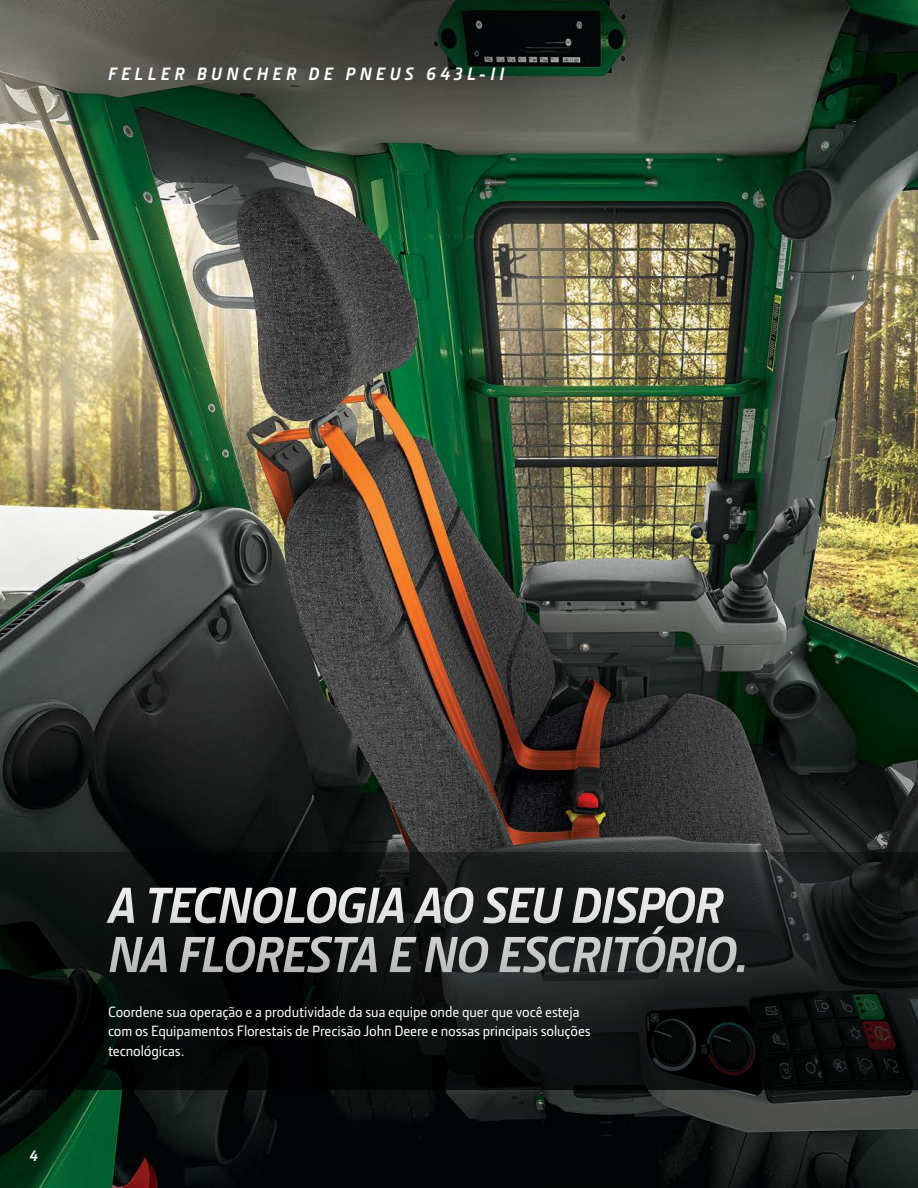
<style>
.page{position:relative;width:918px;height:1188px;background:#fff}
.page>*{position:absolute;margin:0;border:0;box-sizing:border-box;transform-origin:0 0}
.t1{font:italic 700 51px/49.2px "JD Sans Pro";letter-spacing:-.03em;color:#fff}
.t2{font:italic 700 18px "JD Sans Pro";letter-spacing:.24em;color:#fff}
.t3{font:500 15px/19.5px "JD Sans Pro";letter-spacing:-.005em;color:#fff}
.t4{font:italic 700 15px "JD Sans Pro";color:#fff}
</style>
<div class="page">
<img style="left:0;top:0;width:918px;height:1188px">
<svg style="left:0;top:852px;width:918px;height:238px"></svg>
<div style="left:0;top:0;width:624px;height:206px;background:#000;opacity:.75"></div>
<p class="t2" style="left:108px;top:62px;width:398px">FELLER BUNCHER DE PNEUS 643L-II</p>
<p class="t4" style="left:29px;top:1146px;width:10px">4</p>
<h1 class="t1" style="left:108px;top:879px;width:643px">A TECNOLOGIA AO SEU DISPOR<br>NA FLORESTA E NO ESCRITÓRIO.</h1>
<p class="t3" style="left:108px;top:1001px;width:484px">Coordene sua operação e a produtividade da sua equipe onde quer que você esteja com os Equipamentos Florestais de Precisão John Deere e nossas principais soluções tecnológicas.</p>
</div>
